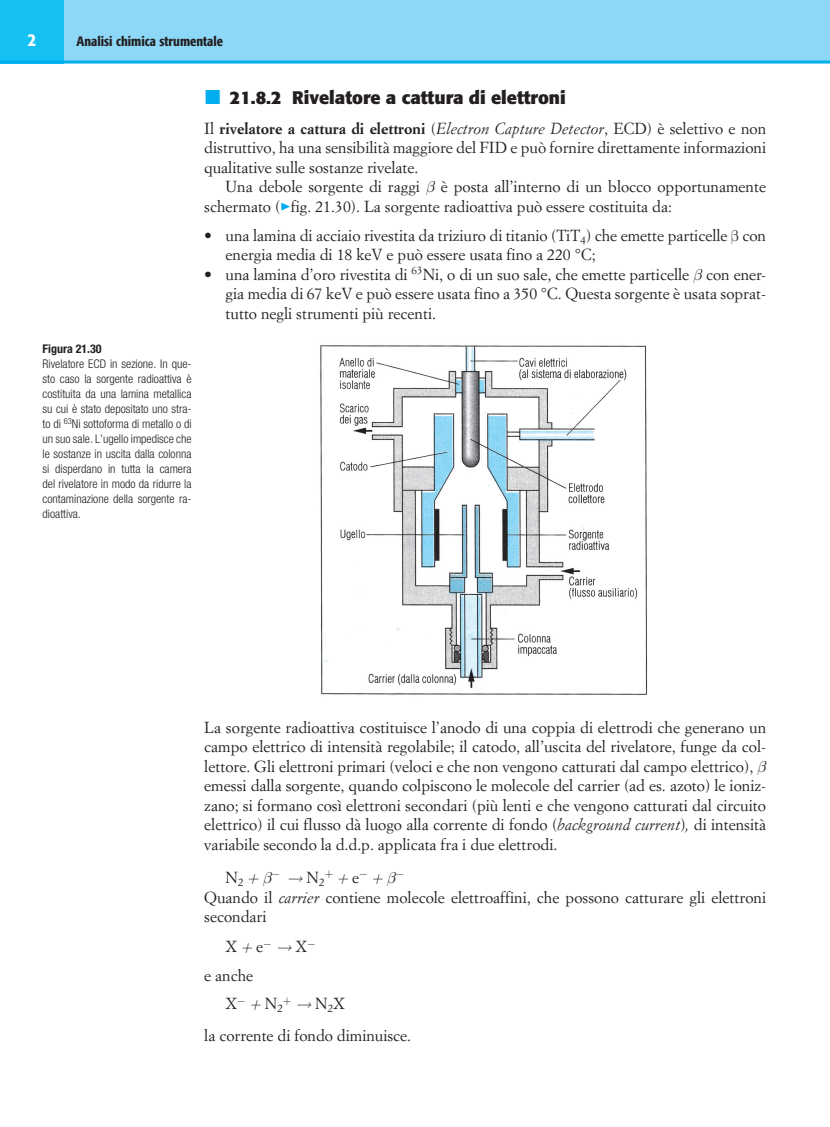
<style>
.page{position:relative;width:830px;height:1127px;background:#fff}
.page>*{position:absolute;margin:0;border:0;box-sizing:border-box;transform-origin:0 0}
.t1{font:700 18px "Formata";color:#231f20}
.t2{font:500 condensed 18px "Formata";color:#fff}
.t3{font:15.75px/19.5px "Simoncini Garamond";color:#231f20}
.t4{font:700 15.75px "Simoncini Garamond";color:#231f20}
.t5{font:500 condensed 13.5px "Formata";color:#231f20}
.t6{font:300 condensed 12px/15px "Helvetica Neue";color:#231f20;text-align:justify}
.t7{font:700 condensed 12px "Helvetica Neue";color:#231f20}
.s1{font-weight:400}
.s2{font-weight:400;font-style:italic}
.s3{color:#00aeef}
.s4{font-style:italic}
</style>
<div class="page">
<div style="left:0;top:0;width:829px;height:62px;background:#8dd7f7"></div>
<div style="left:0;top:0;width:64px;height:63px;background:#15c0f2"></div>
<hr style="left:0;top:61px;width:829px;height:3px;background:#00aeef">
<img style="left:320px;top:345px;width:327px;height:350px">
<p class="t2" style="left:28px;top:28px;width:10px">2</p>
<p class="t5" style="left:77px;top:33px;width:148px">Analisi chimica strumentale</p>
<p class="t7" style="left:43px;top:341px;width:61px">Figura 21.30</p>
<p class="t6" style="left:43px;top:356px;width:150px">Rivelatore ECD in sezione. In que&shy;sto caso la sorgente radioattiva è costituita da una lamina metallica su cui è stato depositato uno stra&shy;to di <sup>63</sup>Ni sottoforma di metallo o di un suo sale. L’ugello impedisce che le sostanze in uscita dalla colonna si disperdano in tutta la camera del rivelatore in modo da ridurre la contaminazione della sorgente ra&shy;dioattiva.</p>
<p class="t1" style="left:230px;top:87px;width:337px">21.8.2 Rivelatore a cattura di elettroni</p>
<p class="t4" style="left:204px;top:118px;width:563px"><span class="s1">Il</span> rivelatore a cattura di elettroni <span class="s1">(</span><span class="s2">Electron Capture Detector</span><span class="s1">, ECD) è selettivo e non</span></p>
<p class="t3" style="left:204px;top:137px;width:563px">distruttivo, ha una sensibilità maggiore del FID e può fornire direttamente informazioni</p>
<p class="t3" style="left:204px;top:157px;width:215px">qualitative sulle sostanze rivelate.</p>
<p class="t3" style="left:225px;top:176px;width:196px">Una debole sorgente di raggi</p>
<p class="t3" style="left:204px;top:176px;width:563px;text-indent:236px">è posta all’interno di un blocco opportunamente schermato (<span class="s3">◆</span>fig. 21.30). La sorgente radioattiva può essere costituita da:</p>
<p class="t3" style="left:225px;top:225px;width:541px;text-indent:-21px">• una lamina di acciaio rivestita da triziuro di titanio (TiT<sub>4</sub>) che emette particelle con energia media di 18 keV e può essere usata fino a 220 °C;</p>
<p class="t3" style="left:225px;top:264px;width:542px;text-align:justify;text-indent:-21px">• una lamina d’oro rivestita di <sup>63</sup>Ni, o di un suo sale, che emette particelle con ener&shy;gia media di 67 keV e può essere usata fino a 350 °C. Questa sorgente è usata soprat&shy;tutto negli strumenti più recenti.</p>
<p class="t3" style="left:204px;top:717px;width:563px">La sorgente radioattiva costituisce l’anodo di una coppia di elettrodi che generano un campo elettrico di intensità regolabile; il catodo, all’uscita del rivelatore, funge da col&shy;lettore. Gli elettroni primari (veloci e che non vengono catturati dal campo elettrico), emessi dalla sorgente, quando colpiscono le molecole del carrier (ad es. azoto) le ioniz&shy;zano; si formano così elettroni secondari (più lenti e che vengono catturati dal circuito elettrico) il cui flusso dà luogo alla corrente di fondo (<span class="s4">background current</span>)<span class="s4">,</span> di intensità variabile secondo la d.d.p. applicata fra i due elettrodi.</p>
<p class="t3" style="left:225px;top:867px;width:20px">N<sub>2</sub></p>
<p class="t3" style="left:287px;top:867px;width:39px">→ N<sub>2</sub></p>
<p class="t3" style="left:204px;top:867px;width:563px;text-indent:148px">e<br>Quando il <span class="s4">carrier</span> contiene molecole elettroaffini, che possono catturare gli elettroni secondari</p>
<p class="t3" style="left:225px;top:936px;width:83px">X e → X</p>
<p class="t3" style="left:204px;top:965px;width:50px">e anche</p>
<p class="t3" style="left:225px;top:993px;width:13px">X</p>
<p class="t3" style="left:204px;top:987px;width:208px;line-height:31.5px;text-align:center">N<sub>2</sub> → N<sub>2</sub>X<br>la corrente di fondo diminuisce.</p>
</div>
